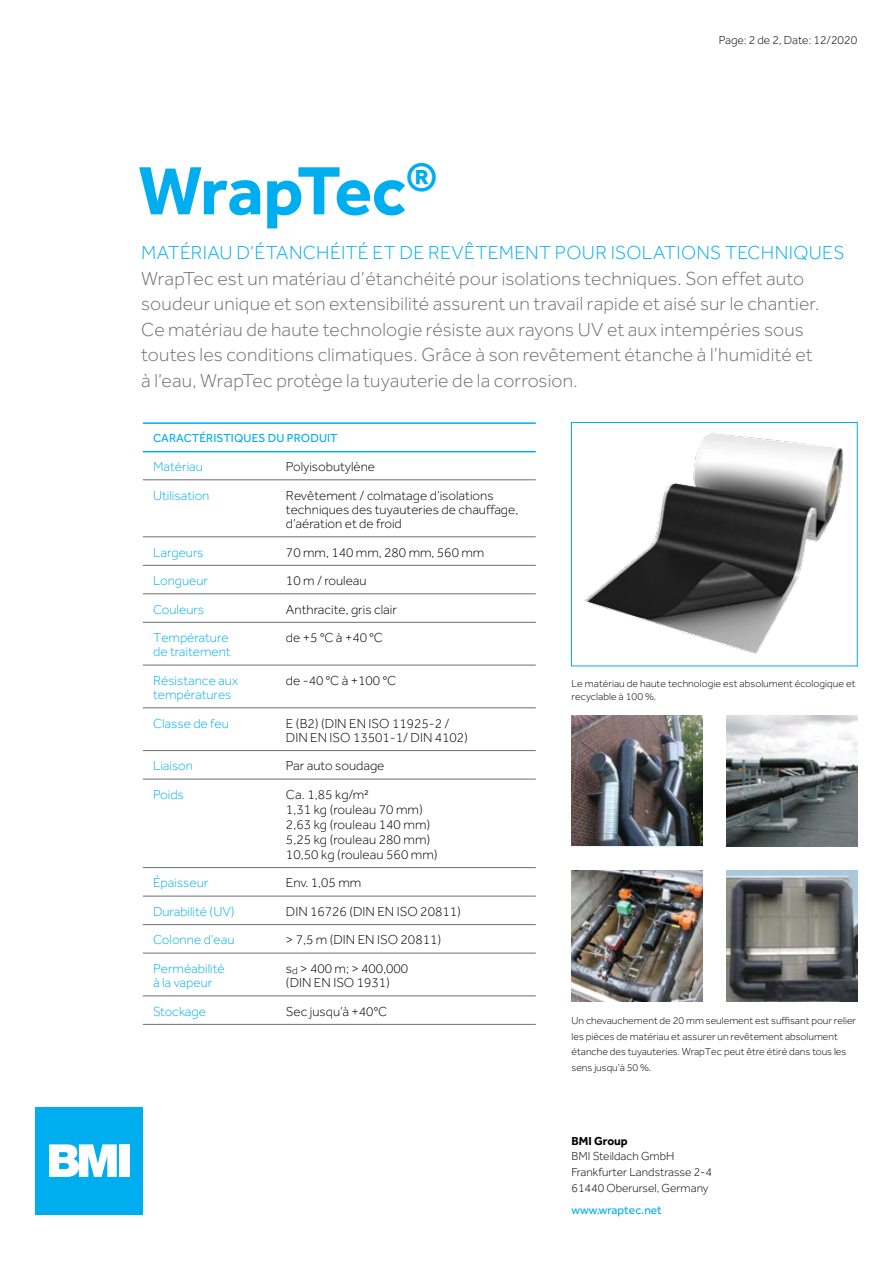
<style>
.page{position:relative;width:893px;height:1263px;background:#fff}
.page>*{position:absolute;margin:0;border:0;box-sizing:border-box;transform-origin:0 0}
.t1{font:700 70.5px "Effra";letter-spacing:-.02em;color:#00aeef}
.t2{font:300 19.5px/25.5px "Effra";letter-spacing:.01em;color:#6d6e71}
.t3{font:300 19.5px "Effra";letter-spacing:.015em;color:#00aeef}
.t4{font:300 13.5px/15px "Effra";color:#000}
.t5{font:300 13.5px/28.5px "Effra";color:#00aeef}
.t6{font:300 12px/15.8px "Effra";color:#000}
.t7{font:12px "Effra";letter-spacing:.005em;color:#00aeef}
.t8{font:700 12px "Effra";color:#000}
.t9{font:300 10.5px/15.8px "Effra";color:#000}
</style>
<div class="page">
<hr style="left:143px;top:422px;width:393px;height:2px;background:#00aeef">
<hr style="left:143px;top:451px;width:393px;height:1px;background:#00aeef">
<hr style="left:143px;top:479px;width:393px;height:1px;background:#6d6e71">
<hr style="left:143px;top:536px;width:393px;height:1px;background:#6d6e71">
<hr style="left:143px;top:565px;width:393px;height:1px;background:#6d6e71">
<hr style="left:143px;top:593px;width:393px;height:1px;background:#6d6e71">
<hr style="left:143px;top:622px;width:393px;height:1px;background:#6d6e71">
<hr style="left:143px;top:665px;width:393px;height:1px;background:#6d6e71">
<hr style="left:143px;top:707px;width:393px;height:1px;background:#6d6e71">
<hr style="left:143px;top:750px;width:393px;height:1px;background:#6d6e71">
<hr style="left:143px;top:779px;width:393px;height:1px;background:#6d6e71">
<hr style="left:143px;top:867px;width:393px;height:1px;background:#6d6e71">
<hr style="left:143px;top:896px;width:393px;height:1px;background:#6d6e71">
<hr style="left:143px;top:924px;width:393px;height:1px;background:#6d6e71">
<hr style="left:143px;top:953px;width:393px;height:1px;background:#6d6e71">
<hr style="left:143px;top:995px;width:393px;height:1px;background:#6d6e71">
<hr style="left:143px;top:1024px;width:393px;height:1px;background:#6d6e71">
<img style="left:584px;top:433px;width:260px;height:221px">
<div style="left:571px;top:422px;width:287px;height:244px;border:1px solid #00aeef"></div>
<img style="left:571px;top:716px;width:131px;height:130px">
<img style="left:571px;top:870px;width:131px;height:131px">
<img style="left:726px;top:716px;width:131px;height:130px">
<img style="left:726px;top:870px;width:131px;height:131px">
<div style="left:36px;top:1107px;width:107px;height:107px;background:#00aeef"></div>
<svg style="left:49px;top:1144px;width:68px;height:33px;background:#cdeffb"></svg>
<div style="left:120px;top:1144px;width:10px;height:33px;background:#fff"></div>
<p class="t6" style="left:719px;top:32px;width:140px">Page: 2 de 2, Date: 12/2020</p>
<h1 class="t1" style="left:138px;top:148px;width:302px">WrapTec<sup>®</sup></h1>
<h2 class="t3" style="left:141px;top:242px;width:705px">MATÉRIAU D’ÉTANCHÉITÉ ET DE REVÊTEMENT POUR ISOLATIONS TECHNIQUES</h2>
<p class="t2" style="left:141px;top:265px;width:680px">WrapTec est un matériau d’étanchéité pour isolations techniques. Son effet auto soudeur unique et son extensibilité assurent un travail rapide et aisé sur le chantier.<br>Ce matériau de haute technologie résiste aux rayons UV et aux intempéries sous toutes les conditions climatiques. Grâce à son revêtement étanche à l’humidité et à l’eau, WrapTec protège la tuyauterie de la corrosion.</p>
<p class="t7" style="left:153px;top:431px;width:186px">CARACTÉRISTIQUES DU PRODUIT</p>
<p class="t5" style="left:153px;top:452px;width:51px">Matériau</p>
<p class="t4" style="left:286px;top:459px;width:91px">Polyisobutylène</p>
<p class="t5" style="left:153px;top:481px;width:58px">Utilisation</p>
<p class="t4" style="left:286px;top:488px;width:234px;line-height:14.2px">Revêtement / colmatage d’isolations techniques des tuyauteries de chauffage, d’aération et de froid</p>
<p class="t5" style="left:153px;top:538px;width:52px">Largeurs</p>
<p class="t4" style="left:286px;top:545px;width:200px">70 mm, 140 mm, 280 mm, 560 mm</p>
<p class="t5" style="left:153px;top:566px;width:57px">Longueur</p>
<p class="t4" style="left:286px;top:573px;width:82px">10 m / rouleau</p>
<p class="t5" style="left:153px;top:595px;width:52px">Couleurs</p>
<p class="t4" style="left:286px;top:602px;width:112px">Anthracite, gris clair</p>
<p class="t5" style="left:153px;top:623px;width:77px">Température</p>
<p class="t4" style="left:286px;top:630px;width:98px">de +5 °C à +40 °C</p>
<p class="t5" style="left:153px;top:638px;width:87px">de traitement<br>Résistance aux</p>
<p class="t4" style="left:286px;top:673px;width:112px">de -40 °C à +100 °C</p>
<p class="t5" style="left:153px;top:680px;width:80px">températures<br>Classe de feu</p>
<p class="t4" style="left:286px;top:716px;width:184px;line-height:14.2px">E (B2) (DIN EN ISO 11925-2 /<br>DIN EN ISO 13501-1/ DIN 4102)</p>
<p class="t5" style="left:153px;top:752px;width:42px">Liaison</p>
<p class="t4" style="left:286px;top:758px;width:100px">Par auto soudage</p>
<p class="t5" style="left:153px;top:780px;width:32px">Poids</p>
<p class="t4" style="left:286px;top:787px;width:153px">Ca. 1,85 kg/m²<br>1,31 kg (rouleau 70 mm)<br>2,63 kg (rouleau 140 mm)<br>5,25 kg (rouleau 280 mm)<br>10,50 kg (rouleau 560 mm)</p>
<p class="t5" style="left:153px;top:869px;width:57px">Épaisseur</p>
<p class="t4" style="left:286px;top:875px;width:77px">Env. 1,05 mm</p>
<p class="t5" style="left:153px;top:897px;width:83px">Durabilité (UV)</p>
<p class="t4" style="left:286px;top:904px;width:176px">DIN 16726 (DIN EN ISO 20811)</p>
<p class="t5" style="left:153px;top:926px;width:83px">Colonne d’eau</p>
<p class="t4" style="left:286px;top:932px;width:157px">&gt; 7,5 m (DIN EN ISO 20811)</p>
<p class="t5" style="left:153px;top:954px;width:73px">Perméabilité</p>
<p class="t4" style="left:286px;top:961px;width:124px">s<sub>d</sub> &gt; 400 m; &gt; 400,000</p>
<p class="t5" style="left:153px;top:968px;width:61px">à la vapeur</p>
<p class="t4" style="left:286px;top:975px;width:106px">(DIN EN ISO 1931)</p>
<p class="t5" style="left:153px;top:997px;width:54px">Stockage</p>
<p class="t4" style="left:286px;top:1004px;width:103px">Sec jusqu’à +40°C</p>
<p class="t9" style="left:571px;top:677px;width:285px;line-height:12.6px">Le matériau de haute technologie est absolument écologique et recyclable à 100 %.</p>
<p class="t9" style="left:571px;top:1012px;width:286px">Un chevauchement de 20 mm seulement est suffisant pour relier les pièces de matériau et assurer un revêtement absolument étanche des tuyauteries. WrapTec peut être étiré dans tous les sens jusqu’à 50 %.</p>
<p class="t8" style="left:571px;top:1133px;width:58px">BMI Group</p>
<p class="t6" style="left:571px;top:1148px;width:142px">BMI Steildach GmbH<br>Frankfurter Landstrasse 2-4<br>61440 Oberursel, Germany</p>
<p class="t7" style="left:571px;top:1203px;width:92px">www.wraptec.net</p>
</div>
